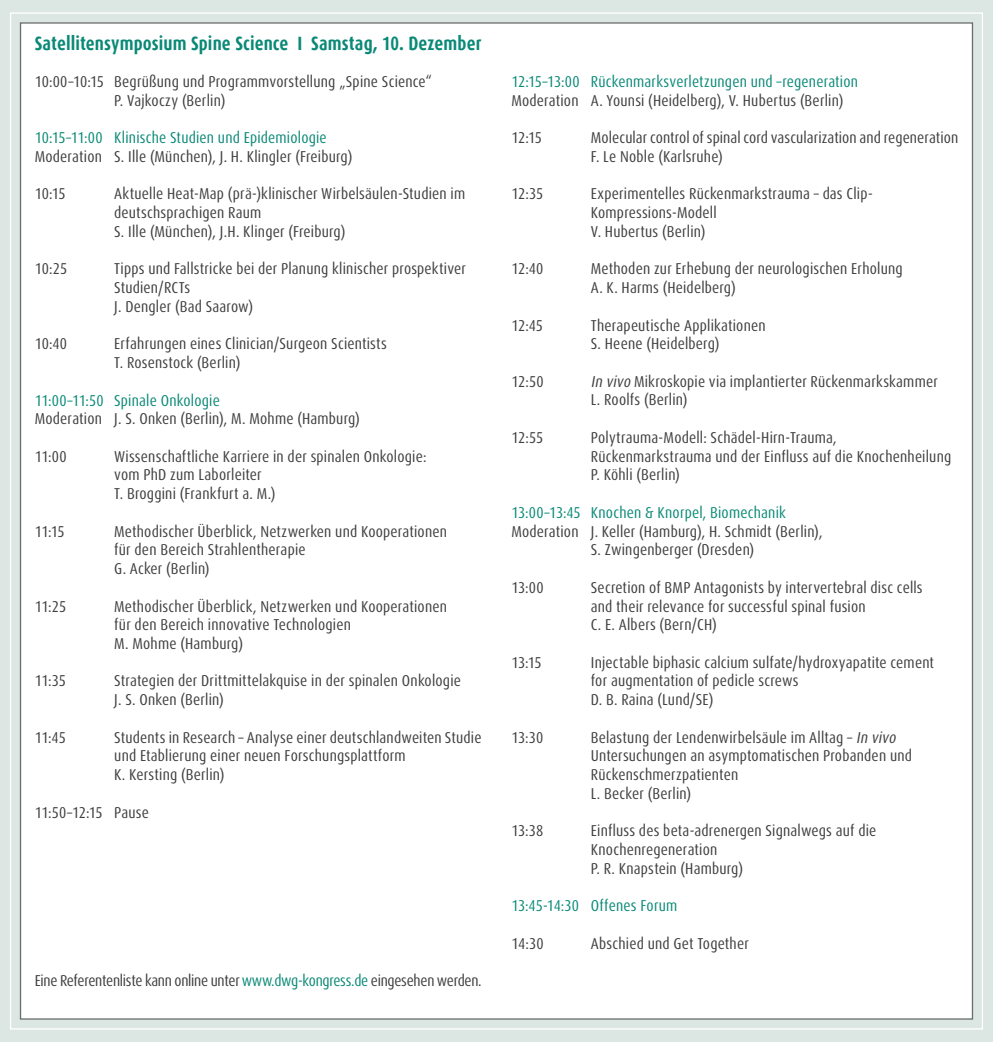
<style>
.page{position:relative;width:993px;height:1042px;background:#fff}
.page>*{position:absolute;margin:0;border:0;box-sizing:border-box;transform-origin:0 0}
.t1{font:700 19.25px "Dax Condensed";letter-spacing:.005em;color:#098976}
.t2{font:condensed 15.75px/18.7px "Dax Pro";letter-spacing:.015em;color:#3e3e3f}
.t3{font:condensed 15.75px "Dax Pro";letter-spacing:.015em;color:#098976}
.t4{font:condensed 15.75px "Dax Pro";letter-spacing:-.015em;color:#3e3e3f}
.s1{color:#098976}
.s2{font-style:italic}
</style>
<div class="page">
<div style="left:0;top:0;width:992px;height:1042px;background:#dce7e4"></div>
<div style="left:20px;top:22px;width:952px;height:997px;background:#fff;border:1px solid #6c6d70"></div>
<p class="t1" style="left:35px;top:32px;width:448px">Satellitensymposium Spine Science I Samstag, 10. Dezember</p>
<p class="t2" style="left:114px;top:72px;width:319px;text-indent:-79px">10:00–10:15 Begrüßung und Programmvorstellung „Spine Science“<br>P. Vajkoczy (Berlin)</p>
<p class="t3" style="left:35px;top:128px;width:293px">10:15–11:00 Klinische Studien und Epidemiologie</p>
<p class="t2" style="left:35px;top:147px;width:319px">Moderation S. Ille (München), J. H. Klingler (Freiburg)</p>
<p class="t2" style="left:35px;top:185px;width:32px">10:15</p>
<p class="t2" style="left:114px;top:185px;width:352px">Aktuelle Heat-Map (prä-)klinischer Wirbelsäulen-Studien im deutschsprachigen Raum<br>S. Ille (München), J.H. Klinger (Freiburg)</p>
<p class="t2" style="left:35px;top:260px;width:34px">10:25</p>
<p class="t2" style="left:114px;top:260px;width:353px">Tipps und Fallstricke bei der Planung klinischer prospektiver<br>Studien/RCTs<br>J. Dengler (Bad Saarow)</p>
<p class="t2" style="left:35px;top:335px;width:34px">10:40</p>
<p class="t2" style="left:114px;top:335px;width:274px">Erfahrungen eines Clinician/Surgeon Scientists<br>T. Rosenstock (Berlin)</p>
<p class="t3" style="left:35px;top:390px;width:186px">11:00–11:50 Spinale Onkologie</p>
<p class="t2" style="left:35px;top:409px;width:326px">Moderation J. S. Onken (Berlin), M. Mohme (Hamburg)</p>
<p class="t2" style="left:35px;top:447px;width:33px">11:00</p>
<p class="t2" style="left:114px;top:447px;width:314px">Wissenschaftliche Karriere in der spinalen Onkologie: vom PhD zum Laborleiter<br>T. Broggini (Frankfurt a. M.)</p>
<p class="t2" style="left:35px;top:522px;width:31px">11:15</p>
<p class="t2" style="left:114px;top:522px;width:334px">Methodischer Überblick, Netzwerken und Kooperationen für den Bereich Strahlentherapie<br>G. Acker (Berlin)</p>
<p class="t2" style="left:35px;top:597px;width:33px">11:25</p>
<p class="t2" style="left:114px;top:597px;width:334px">Methodischer Überblick, Netzwerken und Kooperationen für den Bereich innovative Technologien<br>M. Mohme (Hamburg)</p>
<p class="t2" style="left:35px;top:672px;width:33px">11:35</p>
<p class="t2" style="left:114px;top:672px;width:348px">Strategien der Drittmittelakquise in der spinalen Onkologie<br>J. S. Onken (Berlin)</p>
<p class="t2" style="left:35px;top:728px;width:33px">11:45</p>
<p class="t2" style="left:114px;top:728px;width:368px">Students in Research – Analyse einer deutschlandweiten Studie und Etablierung einer neuen Forschungsplattform<br>K. Kersting (Berlin)</p>
<p class="t2" style="left:35px;top:803px;width:116px">11:50–12:15 Pause</p>
<p class="t4" style="left:35px;top:970px;width:448px">Eine Referentenliste kann online unter <span class="s1">www.dwg-kongress.de</span> eingesehen werden.</p>
<p class="t3" style="left:511px;top:71px;width:348px">12:15–13:00 Rückenmarksverletzungen und –regeneration</p>
<p class="t2" style="left:511px;top:91px;width:333px">Moderation A. Younsi (Heidelberg), V. Hubertus (Berlin)</p>
<p class="t2" style="left:511px;top:129px;width:32px">12:15</p>
<p class="t2" style="left:590px;top:129px;width:369px">Molecular control of spinal cord vascularization and regeneration<br>F. Le Noble (Karlsruhe)</p>
<p class="t2" style="left:511px;top:185px;width:34px">12:35</p>
<p class="t2" style="left:590px;top:185px;width:283px">Experimentelles Rückenmarkstrauma – das Clip-<br>Kompressions-Modell<br>V. Hubertus (Berlin)</p>
<p class="t2" style="left:511px;top:260px;width:34px">12:40</p>
<p class="t2" style="left:590px;top:260px;width:313px">Methoden zur Erhebung der neurologischen Erholung<br>A. K. Harms (Heidelberg)</p>
<p class="t2" style="left:511px;top:316px;width:33px">12:45</p>
<p class="t2" style="left:590px;top:316px;width:176px">Therapeutische Applikationen<br>S. Heene (Heidelberg)</p>
<p class="t2" style="left:511px;top:372px;width:34px">12:50</p>
<p class="t2" style="left:590px;top:372px;width:348px"><span class="s2">In vivo</span> Mikroskopie via implantierter Rückenmarkskammer<br>L. Roolfs (Berlin)</p>
<p class="t2" style="left:511px;top:428px;width:34px">12:55</p>
<p class="t2" style="left:590px;top:428px;width:362px">Polytrauma-Modell: Schädel-Hirn-Trauma,<br>Rückenmarkstrauma und der Einfluss auf die Knochenheilung<br>P. Köhli (Berlin)</p>
<p class="t3" style="left:511px;top:502px;width:276px">13:00–13:45 Knochen &amp; Knorpel, Biomechanik</p>
<p class="t2" style="left:590px;top:522px;width:233px;text-indent:-79px">Moderation J. Keller (Hamburg), H. Schmidt (Berlin),<br>S. Zwingenberger (Dresden)</p>
<p class="t2" style="left:511px;top:578px;width:34px">13:00</p>
<p class="t2" style="left:590px;top:578px;width:333px">Secretion of BMP Antagonists by intervertebral disc cells and their relevance for successful spinal fusion<br>C. E. Albers (Bern/CH)</p>
<p class="t2" style="left:511px;top:653px;width:32px">13:15</p>
<p class="t2" style="left:590px;top:653px;width:345px">Injectable biphasic calcium sulfate/hydroxyapatite cement for augmentation of pedicle screws<br>D. B. Raina (Lund/SE)</p>
<p class="t2" style="left:511px;top:728px;width:34px">13:30</p>
<p class="t2" style="left:590px;top:728px;width:322px">Belastung der Lendenwirbelsäule im Alltag – <span class="s2">In vivo </span>Untersuchungen an asymptomatischen Probanden und Rückenschmerzpatienten<br>L. Becker (Berlin)</p>
<p class="t2" style="left:511px;top:821px;width:34px">13:38</p>
<p class="t2" style="left:590px;top:821px;width:287px">Einfluss des beta-adrenergen Signalwegs auf die<br>Knochenregeneration<br>P. R. Knapstein (Hamburg)</p>
<p class="t3" style="left:511px;top:895px;width:167px">13:45-14:30 Offenes Forum</p>
<p class="t2" style="left:511px;top:934px;width:34px">14:30</p>
<p class="t2" style="left:590px;top:934px;width:159px">Abschied und Get Together</p>
</div>
